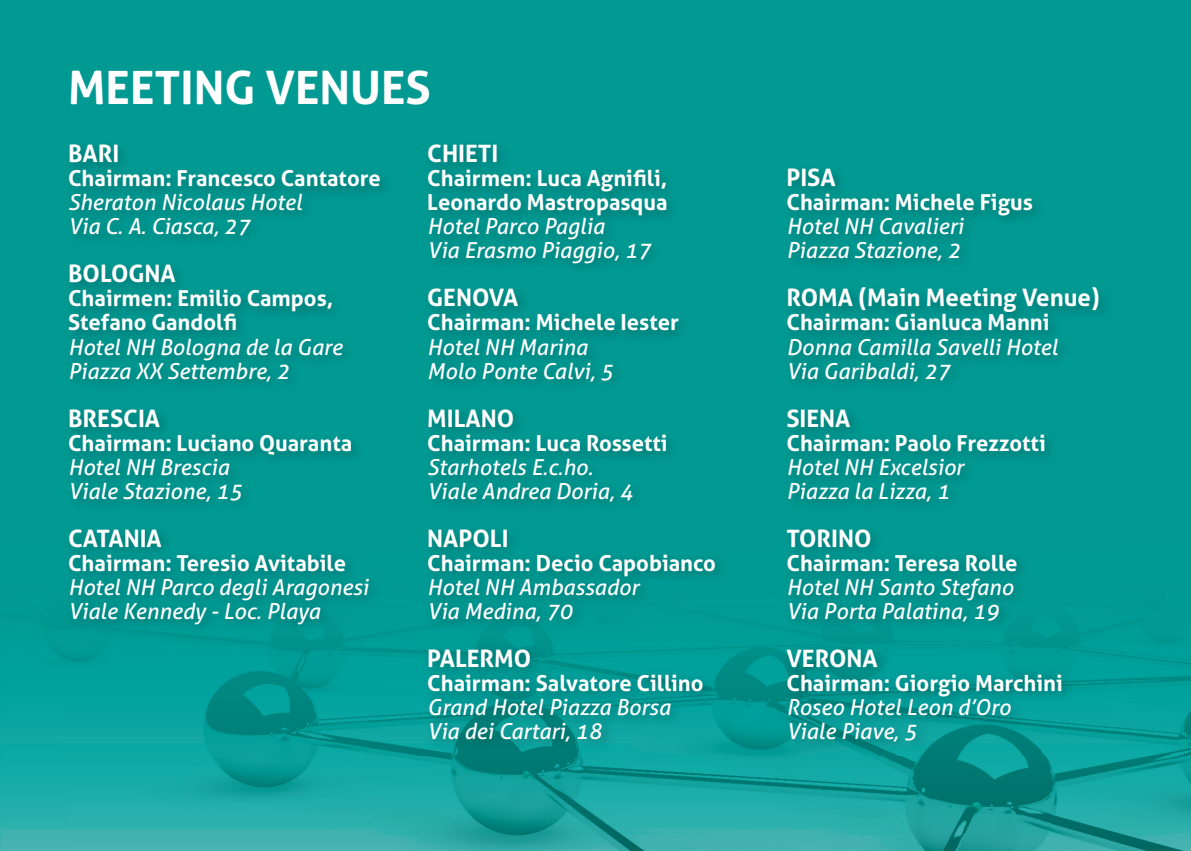
<style>
.page{position:relative;width:1191px;height:851px;background:#fff}
.page>*{position:absolute;margin:0;border:0;box-sizing:border-box;transform-origin:0 0}
.t1{font:700 46px "Aller";color:#fff}
.t2{font:700 24px "Aller";color:#fff}
.t3{font:italic 22px/24px "Aller";color:#fff}
.t4{font:700 22px/24px "Aller";color:#fff}
</style>
<div class="page">
<div style="left:0;top:0;width:1191px;height:850px;background:#009a93"></div>
<img style="left:0;top:679px;width:69px;height:171px">
<img style="left:1051px;top:655px;width:140px;height:195px">
<img style="left:69px;top:755px;width:982px;height:95px">
<img style="left:63px;top:147px;width:1050px;height:608px">
<h1 class="t1" style="left:68px;top:59px;width:364px">MEETING VENUES</h1>
<p class="t2" style="left:68px;top:139px;width:53px">BARI</p>
<p class="t4" style="left:68px;top:166px;width:314px">Chairman: Francesco Cantatore</p>
<p class="t3" style="left:68px;top:190px;width:235px">Sheraton Nicolaus Hotel<br>Via C. A. Ciasca, 27</p>
<p class="t2" style="left:68px;top:259px;width:109px">BOLOGNA</p>
<p class="t4" style="left:68px;top:286px;width:267px">Chairmen: Emilio Campos,<br>Stefano Gandolfi</p>
<p class="t3" style="left:68px;top:334px;width:276px">Hotel NH Bologna de la Gare<br>Piazza XX Settembre, 2</p>
<p class="t2" style="left:68px;top:403px;width:94px">BRESCIA</p>
<p class="t4" style="left:68px;top:430px;width:286px">Chairman: Luciano Quaranta</p>
<p class="t3" style="left:68px;top:454px;width:176px">Hotel NH Brescia<br>Viale Stazione, 15</p>
<p class="t2" style="left:68px;top:523px;width:95px">CATANIA</p>
<p class="t4" style="left:68px;top:550px;width:279px">Chairman: Teresio Avitabile</p>
<p class="t3" style="left:68px;top:574px;width:302px">Hotel NH Parco degli Aragonesi<br>Viale Kennedy - Loc. Playa</p>
<p class="t2" style="left:427px;top:139px;width:73px">CHIETI</p>
<p class="t4" style="left:427px;top:166px;width:242px">Chairmen: Luca Agnifili,<br>Leonardo Mastropasqua</p>
<p class="t3" style="left:427px;top:214px;width:225px">Hotel Parco Paglia<br>Via Erasmo Piaggio, 17</p>
<p class="t2" style="left:427px;top:283px;width:93px">GENOVA</p>
<p class="t4" style="left:427px;top:310px;width:253px">Chairman: Michele Iester</p>
<p class="t3" style="left:427px;top:334px;width:188px">Hotel NH Marina<br>Molo Ponte Calvi, 5</p>
<p class="t2" style="left:427px;top:403px;width:89px">MILANO</p>
<p class="t4" style="left:427px;top:430px;width:242px">Chairman: Luca Rossetti</p>
<p class="t3" style="left:427px;top:454px;width:207px">Starhotels E.c.ho.<br>Viale Andrea Doria, 4</p>
<p class="t2" style="left:427px;top:523px;width:83px">NAPOLI</p>
<p class="t4" style="left:427px;top:550px;width:290px">Chairman: Decio Capobianco</p>
<p class="t3" style="left:427px;top:574px;width:213px">Hotel NH Ambassador<br>Via Medina, 70</p>
<p class="t2" style="left:427px;top:643px;width:106px">PALERMO</p>
<p class="t4" style="left:427px;top:670px;width:278px">Chairman: Salvatore Cillino</p>
<p class="t3" style="left:427px;top:694px;width:245px">Grand Hotel Piazza Borsa<br>Via dei Cartari, 18</p>
<p class="t2" style="left:786px;top:163px;width:51px">PISA</p>
<p class="t4" style="left:786px;top:190px;width:248px">Chairman: Michele Figus</p>
<p class="t3" style="left:786px;top:214px;width:178px">Hotel NH Cavalieri<br>Piazza Stazione, 2</p>
<p class="t2" style="left:786px;top:283px;width:315px">ROMA (Main Meeting Venue)</p>
<p class="t4" style="left:786px;top:310px;width:265px">Chairman: Gianluca Manni</p>
<p class="t3" style="left:786px;top:334px;width:273px">Donna Camilla Savelli Hotel<br>Via Garibaldi, 27</p>
<p class="t2" style="left:786px;top:403px;width:66px">SIENA</p>
<p class="t4" style="left:786px;top:430px;width:261px">Chairman: Paolo Frezzotti</p>
<p class="t3" style="left:786px;top:454px;width:179px">Hotel NH Excelsior<br>Piazza la Lizza, 1</p>
<p class="t2" style="left:786px;top:523px;width:87px">TORINO</p>
<p class="t4" style="left:786px;top:550px;width:233px">Chairman: Teresa Rolle</p>
<p class="t3" style="left:786px;top:574px;width:228px">Hotel NH Santo Stefano<br>Via Porta Palatina, 19</p>
<p class="t2" style="left:786px;top:643px;width:93px">VERONA</p>
<p class="t4" style="left:786px;top:670px;width:278px">Chairman: Giorgio Marchini</p>
<p class="t3" style="left:786px;top:694px;width:226px">Roseo Hotel Leon d’Oro<br>Viale Piave, 5</p>
</div>
